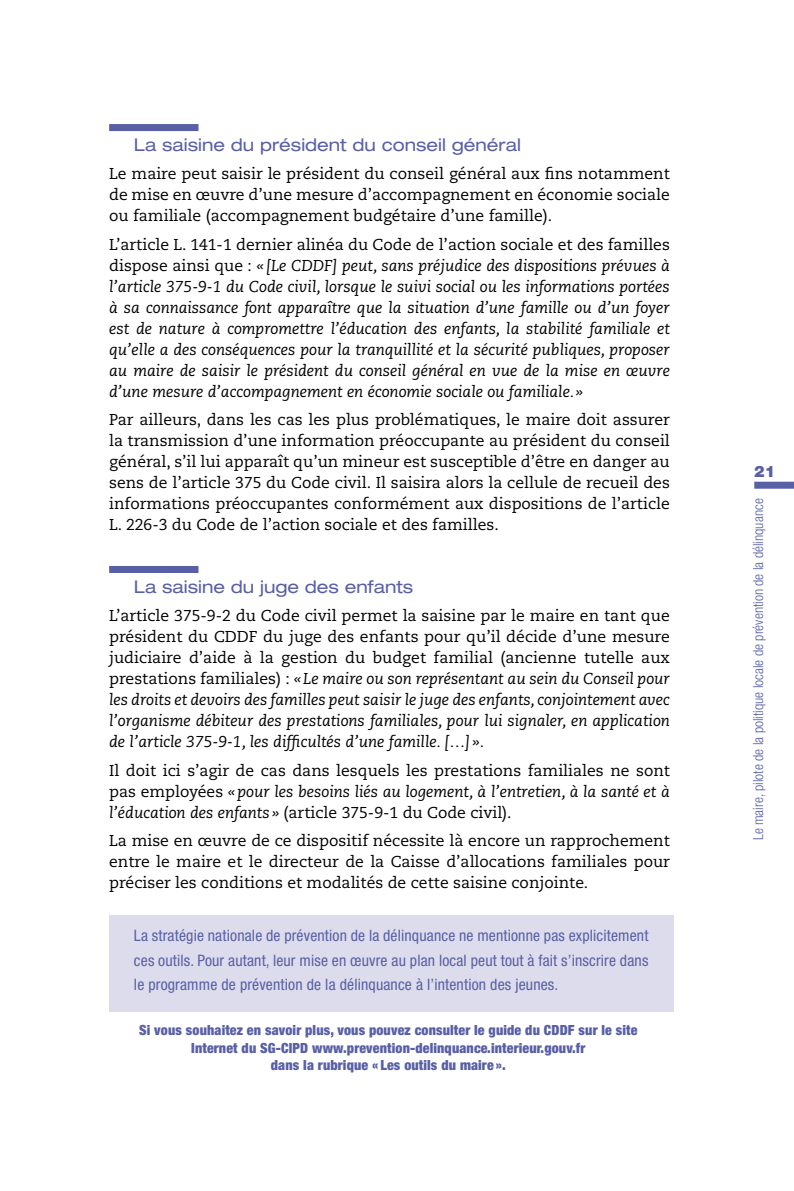
<style>
.page{position:relative;width:794px;height:1191px;background:#fff}
.page>*{position:absolute;margin:0;border:0;box-sizing:border-box;transform-origin:0 0}
.t1{font:expanded 17.5px "Helvetica Neue LT Std";color:#595fa5}
.t2{font:italic 15.75px/21px "Caecilia LT Std";color:#000;text-align:justify}
.t3{font:15.75px/21px "Caecilia LT Std";color:#000;text-align:justify}
.t4{font:condensed 15.75px/24.5px "Helvetica Neue LT Std";letter-spacing:.01em;color:#595fa5;text-align:justify}
.t5{font:900 15.75px "Helvetica Neue LT Std";color:#595fa5}
.t6{font:900 condensed 14px/17.5px "Helvetica Neue LT Std";letter-spacing:.01em;color:#595fa5;text-align:center}
.t7{font:300 condensed 14px "Helvetica Neue LT Std";color:#595fa5}
.s1{font-style:normal}
.s2{font-style:italic}
</style>
<div class="page">
<div style="left:754px;top:482px;width:40px;height:7px;background:#595fa5"></div>
<div style="left:109px;top:124px;width:89px;height:7px;background:#595fa5"></div>
<div style="left:109px;top:566px;width:89px;height:7px;background:#595fa5"></div>
<div style="left:109px;top:915px;width:564px;height:96px;background:#dddced"></div>
<p class="t1" style="left:134px;top:134px;width:388px">La saisine du président du conseil général</p>
<p class="t3" style="left:109px;top:164px;width:562px">Le maire peut saisir le président du conseil général aux fins notamment de mise en œuvre d’une mesure d’accompagnement en économie sociale ou familiale (accompagnement budgétaire d’une famille).</p>
<p class="t2" style="left:109px;top:234px;width:562px"><span class="s1">L’article L. 141-1 dernier alinéa du Code de l’action sociale et des familles dispose ainsi que :</span> « [Le CDDF] peut, sans préjudice des dispositions prévues à l’article 375-9-1 du Code civil, lorsque le suivi social ou les informations portées à sa connaissance font apparaître que la situation d’une famille ou d’un foyer est de nature à compromettre l’éducation des enfants, la stabilité familiale et qu’elle a des conséquences pour la tranquillité et la sécurité publiques, proposer au maire de saisir le président du conseil général en vue de la mise en œuvre d’une mesure d’accompagnement en économie sociale ou familiale.»</p>
<p class="t3" style="left:109px;top:409px;width:562px">Par ailleurs, dans les cas les plus problématiques, le maire doit assurer la transmission d’une information préoccupante au président du conseil général, s’il lui apparaît qu’un mineur est susceptible d’être en danger au sens de l’article 375 du Code civil. Il saisira alors la cellule de recueil des informations préoccupantes conformément aux dispositions de l’article L. 226-3 du Code de l’action sociale et des familles.</p>
<p class="t1" style="left:134px;top:576px;width:281px">La saisine du juge des enfants</p>
<p class="t2" style="left:109px;top:605px;width:562px"><span class="s1">L’article 375-9-2 du Code civil permet la saisine par le maire en tant que président du CDDF du juge des enfants pour qu’il décide d’une mesure judiciaire d’aide à la gestion du budget familial (ancienne tutelle aux prestations familiales) :</span> «Le maire ou son représentant au sein du Conseil pour les droits et devoirs des familles peut saisir le juge des enfants, conjointement avec l’organisme débiteur des prestations familiales, pour lui signaler, en application de l’article 375-9-1, les difficultés d’une famille. […] ».</p>
<p class="t3" style="left:109px;top:760px;width:562px">Il doit ici s’agir de cas dans lesquels les prestations familiales ne sont pas employées <span class="s2">«pour les besoins liés au logement, à l’entretien, à la santé et à l’éducation des enfants »</span> (article 375-9-1 du Code civil).</p>
<p class="t3" style="left:109px;top:830px;width:562px">La mise en œuvre de ce dispositif nécessite là encore un rapprochement entre le maire et le directeur de la Caisse d’allocations familiales pour préciser les conditions et modalités de cette saisine conjointe.</p>
<p class="t4" style="left:134px;top:923px;width:516px">La stratégie nationale de prévention de la délinquance ne mentionne pas explicitement ces outils. Pour autant, leur mise en œuvre au plan local peut tout à fait s’inscrire dans le programme de prévention de la délinquance à l’intention des jeunes.</p>
<p class="t6" style="left:139px;top:1021px;width:500px">Si vous souhaitez en savoir plus, vous pouvez consulter le guide du CDDF sur le site<br>Internet du SG-CIPD www.prevention-delinquance.interieur.gouv.fr<br>dans la rubrique « Les outils du maire ».</p>
<p class="t5" style="left:754px;top:462px;width:23px">21</p>
<p class="t7" style="left:750px;top:840px;width:343px;rotate:-90deg">Le maire, pilote de la politique locale de prévention de la délinquance</p>
</div>
